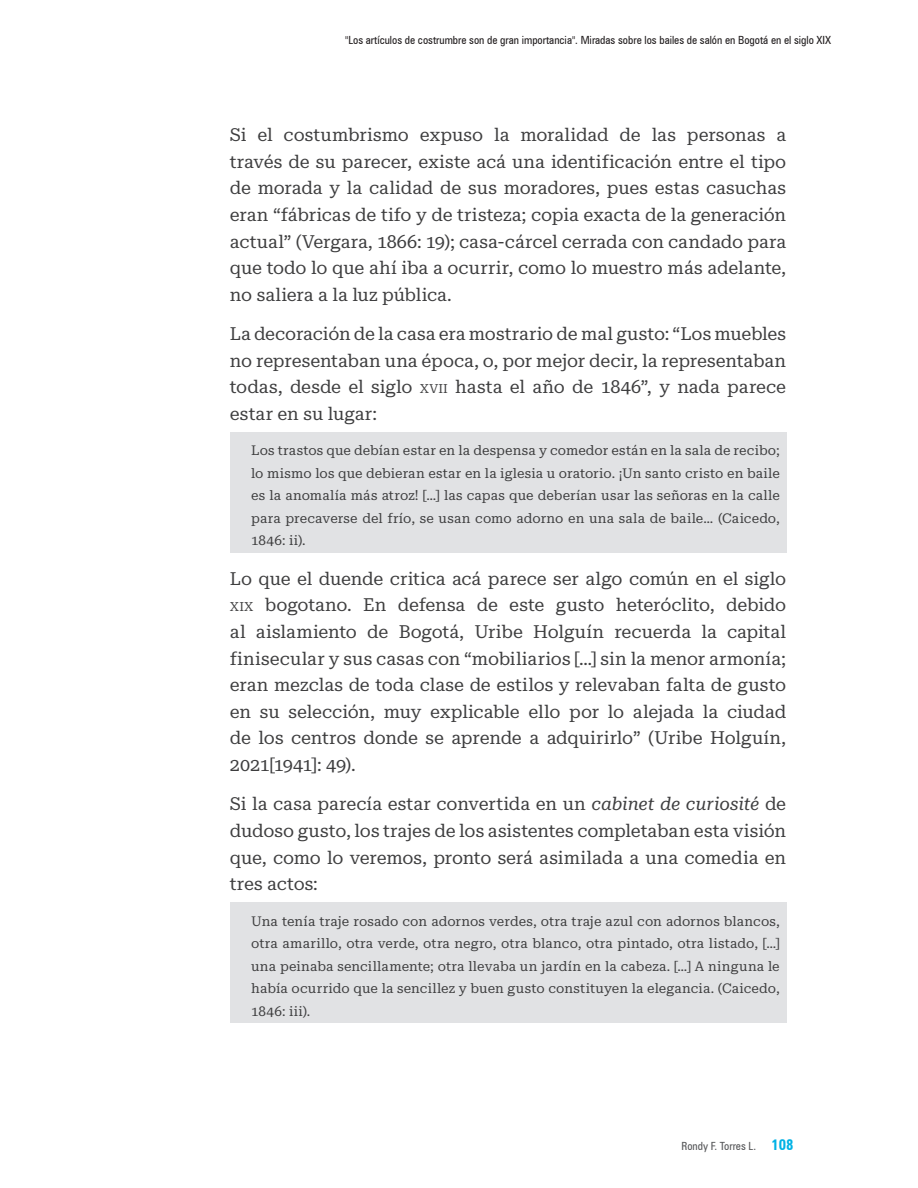
<style>
.page{position:relative;width:918px;height:1188px;background:#fff}
.page>*{position:absolute;margin:0;border:0;box-sizing:border-box;transform-origin:0 0}
.Corrido{font:18px/26.5px "Roboto Serif 20 pt";color:#3e3e3f;text-align:justify}
.t1{font:700 15px "Zurich Cn BT";color:#00b2e5}
.Cita{font:13.5px/22.5px "Roboto Serif 20 pt";letter-spacing:.015em;color:#3e3e3f;text-align:justify}
.t2{font:condensed 11.25px "Zurich BT";color:#231f20}
.t3{font:condensed 11.25px "Zurich BT";color:#57585a}
.s1{font-size:12.6px}
.s2{font-style:italic}
</style>
<div class="page">
<div style="left:230px;top:432px;width:556px;height:121px;background:#e1e2e4"></div>
<div style="left:230px;top:903px;width:556px;height:120px;background:#e1e2e4"></div>
<p class="t2" style="left:345px;top:33px;width:488px">"Los artículos de costrumbre son de gran importancia". Miradas sobre los bailes de salón en Bogotá en el siglo XIX</p>
<p class="Corrido" style="left:230px;top:120px;width:558px">Si el costumbrismo expuso la moralidad de las personas a través de su parecer, existe acá una identificación entre el tipo de morada y la calidad de sus moradores, pues estas casuchas eran “fábricas de tifo y de tristeza; copia exacta de la generación actual” (Vergara, 1866: 19); casa-cárcel cerrada con candado para que todo lo que ahí iba a ocurrir, como lo muestro más adelante, no saliera a la luz pública.</p>
<p class="Corrido" style="left:230px;top:319px;width:558px">La decoración de la casa era mostrario de mal gusto: “Los muebles no representaban una época, o, por mejor decir, la representaban todas, desde el siglo <span class="s1">XVII</span> hasta el año de 1846”, y nada parece estar en su lugar:</p>
<p class="Cita" style="left:251px;top:438px;width:530px">Los trastos que debían estar en la despensa y comedor están en la sala de recibo; lo mismo los que debieran estar en la iglesia u oratorio. ¡Un santo cristo en baile es la anomalía más atroz! […] las capas que deberían usar las señoras en la calle para precaverse del frío, se usan como adorno en una sala de baile… (Caicedo, 1846: ii).</p>
<p class="Corrido" style="left:230px;top:564px;width:558px">Lo que el duende critica acá parece ser algo común en el siglo <span class="s1">XIX</span> bogotano. En defensa de este gusto heteróclito, debido al aislamiento de Bogotá, Uribe Holguín recuerda la capital finisecular y sus casas con “mobiliarios […] sin la menor armonía; eran mezclas de toda clase de estilos y relevaban falta de gusto en su selección, muy explicable ello por lo alejada la ciudad de los centros donde se aprende a adquirirlo” (Uribe Holguín, 2021[1941]: 49).</p>
<p class="Corrido" style="left:230px;top:790px;width:558px">Si la casa parecía estar convertida en un <span class="s2">cabinet de curiosité</span> de dudoso gusto, los trajes de los asistentes completaban esta visión que, como lo veremos, pronto será asimilada a una comedia en tres actos:</p>
<p class="Cita" style="left:251px;top:909px;width:530px">Una tenía traje rosado con adornos verdes, otra traje azul con adornos blancos, otra amarillo, otra verde, otra negro, otra blanco, otra pintado, otra listado, […] una peinaba sencillamente; otra llevaba un jardín en la cabeza. […] A ninguna le había ocurrido que la sencillez y buen gusto constituyen la elegancia. (Caicedo, 1846: iii).</p>
<p class="t3" style="left:682px;top:1139px;width:76px">Rondy F. Torres L.</p>
<p class="t1" style="left:771px;top:1135px;width:24px">108</p>
</div>
